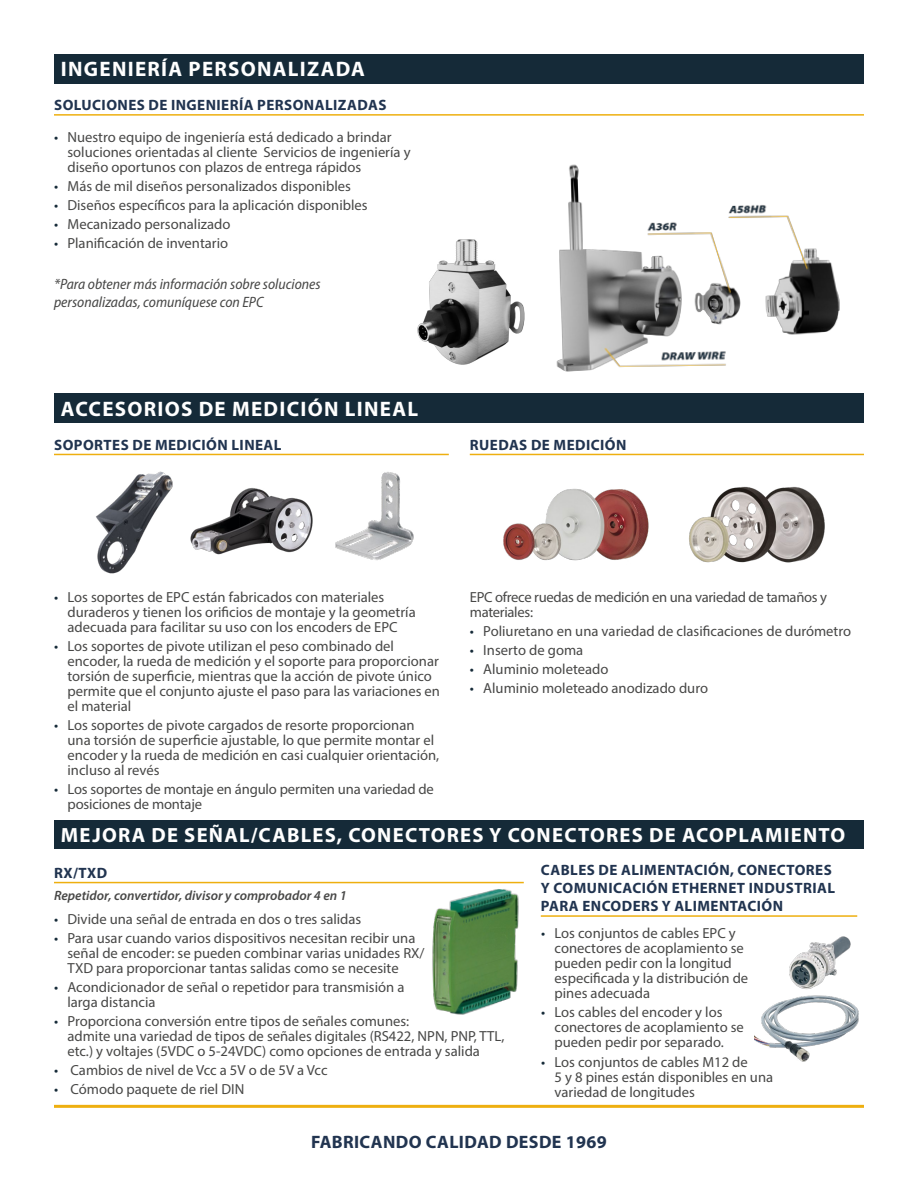
<style>
.page{position:relative;width:918px;height:1188px;background:#fff}
.page>*{position:absolute;margin:0;border:0;box-sizing:border-box;transform-origin:0 0}
.t1{font:700 21px "Myriad Pro";letter-spacing:.06em;color:#fff}
.t2{font:700 20.7px "Myriad Pro";letter-spacing:.06em;color:#fff}
.t3{font:700 18px "Myriad Pro";letter-spacing:.02em;color:#213450}
.t4{font:700 15px/18px "Myriad Pro";letter-spacing:.03em;color:#213450}
.t5{font:italic semi-condensed 15px/18px "Myriad Pro";color:#474746}
.t6{font:14.7px/15px "Myriad Pro";color:#474746}
.t7{font:14.7px/15px "Myriad Pro";letter-spacing:-.02em;color:#474746}
.t8{font:italic 600 13.5px "Myriad Pro";color:#474746}
.s1{color:#152a38}
</style>
<div class="page">
<div style="left:54px;top:393px;width:810px;height:30px;background:#152a38"></div>
<div style="left:54px;top:54px;width:810px;height:29px;background:#152a38"></div>
<div style="left:54px;top:820px;width:810px;height:29px;background:#152a38"></div>
<img style="left:190px;top:488px;width:123px;height:67px">
<img style="left:335px;top:472px;width:79px;height:88px">
<hr style="left:54px;top:454px;width:395px;height:1px;background:#eeaf0f">
<hr style="left:470px;top:454px;width:394px;height:1px;background:#eeaf0f">
<img style="left:96px;top:471px;width:77px;height:103px">
<img style="left:503px;top:488px;width:146px;height:73px">
<img style="left:689px;top:486px;width:136px;height:77px">
<hr style="left:54px;top:114px;width:810px;height:2px;background:#eeaf0f">
<hr style="left:54px;top:882px;width:470px;height:1px;background:#eeaf0f">
<hr style="left:541px;top:915px;width:316px;height:2px;background:#eeaf0f">
<img style="left:556px;top:164px;width:284px;height:208px">
<img style="left:429px;top:883px;width:95px;height:132px">
<img style="left:789px;top:936px;width:62px;height:60px">
<img style="left:755px;top:996px;width:104px;height:66px">
<hr style="left:54px;top:1105px;width:810px;height:3px;background:#eeaf0f">
<img style="left:417px;top:239px;width:108px;height:126px">
<h1 class="t1" style="left:61px;top:56px;width:306px">INGENIERÍA PERSONALIZADA</h1>
<p class="t4" style="left:54px;top:96px;width:334px">SOLUCIONES DE INGENIERÍA PERSONALIZADAS</p>
<p class="t6" style="left:67px;top:129px;width:345px;text-indent:-13px"><span class="s1">•</span> Nuestro equipo de ingeniería está dedicado a brindar soluciones orientadas al cliente Servicios de ingeniería y diseño oportunos con plazos de entrega rápidos</p>
<p class="t6" style="left:54px;top:178px;width:298px"><span class="s1">•</span> Más de mil diseños personalizados disponibles</p>
<p class="t6" style="left:54px;top:197px;width:315px"><span class="s1">•</span> Diseños específicos para la aplicación disponibles</p>
<p class="t6" style="left:54px;top:216px;width:178px"><span class="s1">•</span> Mecanizado personalizado</p>
<p class="t6" style="left:54px;top:235px;width:176px"><span class="s1">•</span> Planificación de inventario</p>
<p class="t5" style="left:54px;top:275px;width:268px">*Para obtener más información sobre soluciones personalizadas, comuníquese con EPC</p>
<h1 class="t1" style="left:61px;top:395px;width:359px">ACCESORIOS DE MEDICIÓN LINEAL</h1>
<p class="t4" style="left:54px;top:435px;width:229px">SOPORTES DE MEDICIÓN LINEAL</p>
<p class="t4" style="left:470px;top:435px;width:158px">RUEDAS DE MEDICIÓN</p>
<p class="t6" style="left:67px;top:589px;width:350px;text-indent:-13px"><span class="s1">•</span> Los soportes de EPC están fabricados con materiales duraderos y tienen los orificios de montaje y la geometría adecuada para facilitar su uso con los encoders de EPC</p>
<p class="t6" style="left:67px;top:638px;width:374px;text-indent:-13px"><span class="s1">•</span> Los soportes de pivote utilizan el peso combinado del encoder, la rueda de medición y el soporte para proporcionar torsión de superficie, mientras que la acción de pivote único permite que el conjunto ajuste el paso para las variaciones en el material</p>
<p class="t6" style="left:67px;top:717px;width:373px;text-indent:-13px"><span class="s1">•</span> Los soportes de pivote cargados de resorte proporcionan una torsión de superficie ajustable, lo que permite montar el encoder y la rueda de medición en casi cualquier orientación, incluso al revés</p>
<p class="t6" style="left:67px;top:781px;width:368px;text-indent:-13px"><span class="s1">•</span> Los soportes de montaje en ángulo permiten una variedad de posiciones de montaje</p>
<p class="t7" style="left:470px;top:589px;width:359px">EPC ofrece ruedas de medición en una variedad de tamaños y materiales:</p>
<p class="t6" style="left:470px;top:623px;width:383px"><span class="s1">•</span> Poliuretano en una variedad de clasificaciones de durómetro</p>
<p class="t6" style="left:470px;top:642px;width:115px"><span class="s1">•</span> Inserto de goma</p>
<p class="t6" style="left:470px;top:661px;width:140px"><span class="s1">•</span> Aluminio moleteado</p>
<p class="t6" style="left:470px;top:680px;width:240px"><span class="s1">•</span> Aluminio moleteado anodizado duro</p>
<h2 class="t2" style="left:61px;top:822px;width:786px">MEJORA DE SEÑAL/CABLES, CONECTORES Y CONECTORES DE ACOPLAMIENTO</h2>
<p class="t4" style="left:54px;top:863px;width:55px">RX/TXD</p>
<p class="t4" style="left:541px;top:861px;width:296px">CABLES DE ALIMENTACIÓN, CONECTORES<br>Y COMUNICACIÓN ETHERNET INDUSTRIAL<br>PARA ENCODERS Y ALIMENTACIÓN</p>
<p class="t6" style="left:555px;top:926px;width:195px;text-indent:-13px"><span class="s1">•</span> Los conjuntos de cables EPC y conectores de acoplamiento se pueden pedir con la longitud especificada y la distribución de pines adecuada</p>
<p class="t6" style="left:555px;top:1005px;width:191px;text-indent:-13px"><span class="s1">•</span> Los cables del encoder y los conectores de acoplamiento se pueden pedir por separado.</p>
<p class="t6" style="left:555px;top:1054px;width:220px;text-indent:-13px"><span class="s1">•</span> Los conjuntos de cables M12 de<br>5 y 8 pines están disponibles en una variedad de longitudes</p>
<p class="t8" style="left:54px;top:887px;width:294px">Repetidor, convertidor, divisor y comprobador 4 en 1</p>
<p class="t6" style="left:54px;top:911px;width:309px"><span class="s1">•</span> Divide una señal de entrada en dos o tres salidas</p>
<p class="t6" style="left:67px;top:930px;width:359px;text-indent:-13px"><span class="s1">•</span> Para usar cuando varios dispositivos necesitan recibir una señal de encoder: se pueden combinar varias unidades RX/<br>TXD para proporcionar tantas salidas como se necesite</p>
<p class="t6" style="left:67px;top:979px;width:338px;text-indent:-13px"><span class="s1">•</span> Acondicionador de señal o repetidor para transmisión a larga distancia</p>
<p class="t6" style="left:67px;top:1013px;width:438px;text-indent:-13px"><span class="s1">•</span> Proporciona conversión entre tipos de señales comunes:<br>admite una variedad de tipos de señales digitales (RS422, NPN, PNP, TTL, etc.) y voltajes (5VDC o 5-24VDC) como opciones de entrada y salida</p>
<p class="t6" style="left:54px;top:1062px;width:275px"><span class="s1">•</span> Cambios de nivel de Vcc a 5V o de 5V a Vcc</p>
<p class="t6" style="left:54px;top:1081px;width:192px"><span class="s1">•</span> Cómodo paquete de riel DIN</p>
<p class="t3" style="left:311px;top:1130px;width:297px">FABRICANDO CALIDAD DESDE 1969</p>
</div>
